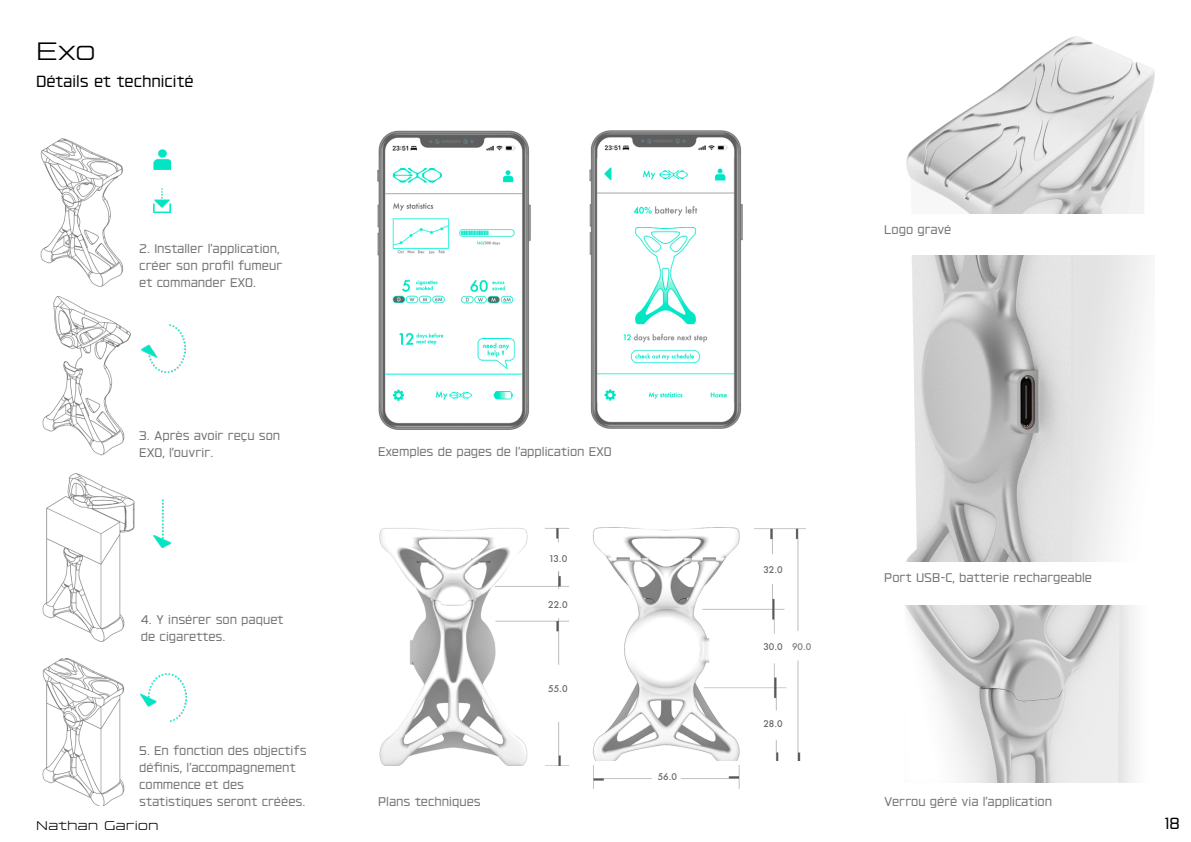
<style>
.page{position:relative;width:1191px;height:842px;background:#fff}
.page>*{position:absolute;margin:0;border:0;box-sizing:border-box;transform-origin:0 0}
.t1{font:300 28px "Hyperspace Race Variable";color:#000}
.t2{font:300 18px "Hyperspace Race Variable";color:#000}
.t3{font:300 14px/16.8px "Hyperspace Race Variable";color:#747576}
.t4{font:300 14px "Hyperspace Race Variable";color:#000}
.t5{font:500 9.1px "Futura";color:#000}
.t6{font:500 9px "Futura";color:#000}
.t7{font:500 9px "Futura";color:#7b7c80}
</style>
<div class="page">
<img style="left:905px;top:605px;width:229px;height:177px">
<img style="left:906px;top:36px;width:249px;height:177px">
<img style="left:906px;top:255px;width:243px;height:306px">
<img style="left:589px;top:131px;width:154px;height:298px">
<img style="left:377px;top:130px;width:154px;height:299px">
<img style="left:379px;top:528px;width:167px;height:238px">
<img style="left:546px;top:528px;width:24px;height:238px">
<img style="left:593px;top:527px;width:213px;height:261px">
<img style="left:42px;top:658px;width:99px;height:148px">
<img style="left:40px;top:139px;width:83px;height:145px">
<img style="left:42px;top:284px;width:89px;height:172px">
<img style="left:42px;top:473px;width:93px;height:168px">
<img style="left:141px;top:324px;width:45px;height:49px">
<img style="left:154px;top:499px;width:16px;height:49px">
<img style="left:141px;top:673px;width:45px;height:49px">
<img style="left:153px;top:149px;width:18px;height:21px">
<img style="left:153px;top:188px;width:17px;height:25px">
<h1 class="t1" style="left:36px;top:36px;width:61px">Exo</h1>
<p class="t2" style="left:36px;top:72px;width:159px">Détails et technicité</p>
<p class="t3" style="left:139px;top:240px;width:145px">2. Installer l’application, créer son profil fumeur et commander EXO.</p>
<p class="t3" style="left:139px;top:427px;width:142px">3. Après avoir reçu son<br>EXO, l’ouvrir.</p>
<p class="t3" style="left:141px;top:611px;width:144px">4. Y insérer son paquet de cigarettes.</p>
<p class="t3" style="left:139px;top:742px;width:169px">5. En fonction des objectifs définis, l’accompagnement commence et des statistiques seront créées.</p>
<p class="t3" style="left:378px;top:443px;width:235px">Exemples de pages de l’application EXO</p>
<p class="t5" style="left:548px;top:552px;width:20px">13.0</p>
<p class="t5" style="left:548px;top:598px;width:21px">22.0</p>
<p class="t3" style="left:378px;top:793px;width:104px">Plans techniques</p>
<p class="t5" style="left:548px;top:682px;width:21px">55.0</p>
<p class="t6" style="left:658px;top:770px;width:21px">56.0</p>
<p class="t3" style="left:884px;top:221px;width:69px">Logo gravé</p>
<p class="t6" style="left:763px;top:564px;width:21px">32.0</p>
<p class="t6" style="left:763px;top:641px;width:21px">30.0</p>
<p class="t7" style="left:792px;top:641px;width:21px">90.0</p>
<p class="t6" style="left:763px;top:717px;width:21px">28.0</p>
<p class="t3" style="left:884px;top:569px;width:209px">Port USB-C, batterie rechargeable</p>
<p class="t3" style="left:884px;top:793px;width:169px">Verrou géré via l’application</p>
<p class="t4" style="left:36px;top:818px;width:124px">Nathan Garion</p>
<p class="t2" style="left:1164px;top:814px;width:17px">18</p>
</div>
